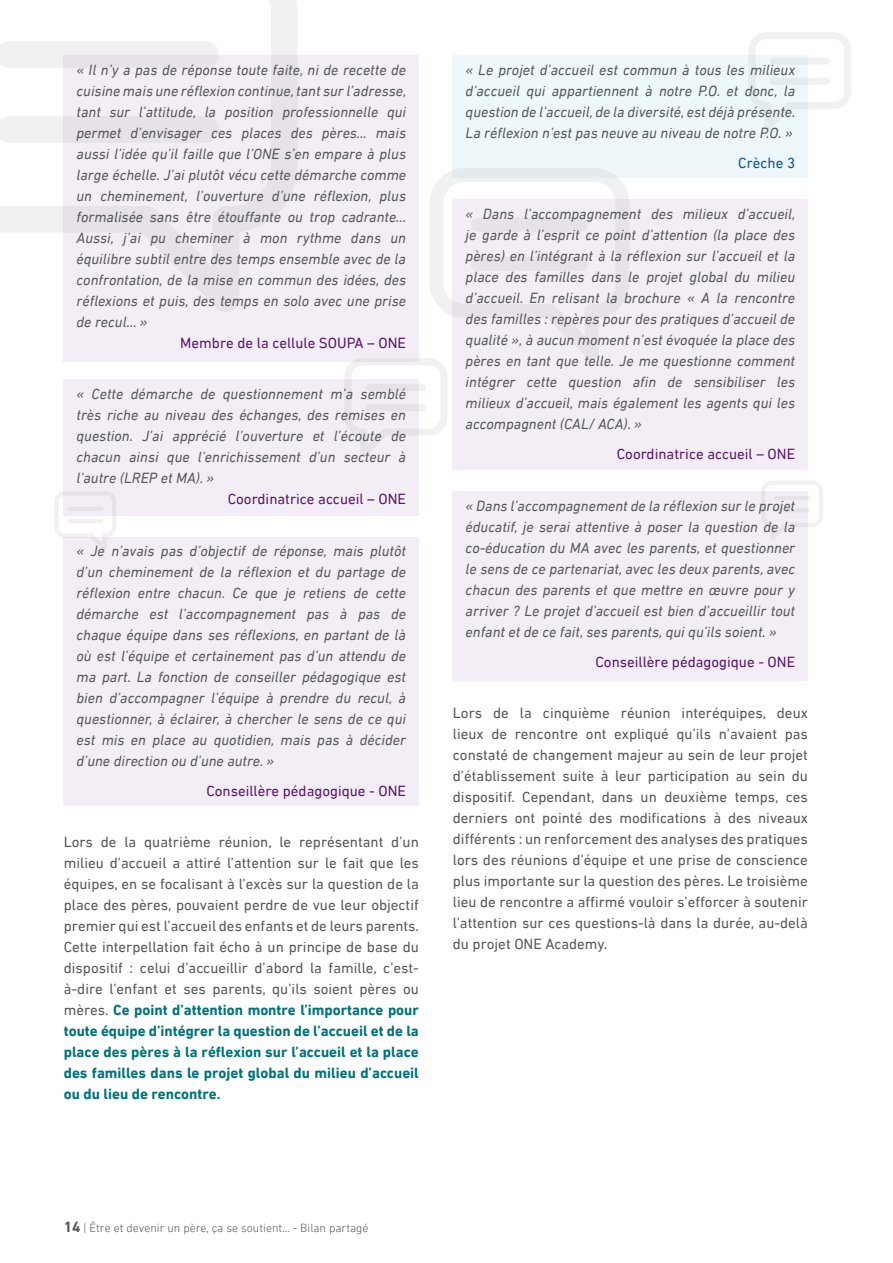
<style>
.page{position:relative;width:893px;height:1263px;background:#fff}
.page>*{position:absolute;margin:0;border:0;box-sizing:border-box;transform-origin:0 0}
.Texte_idée{font:italic 15px/21px "DIN Next LT Pro";color:#57585a;text-align:justify}
.Texte{font:15px/21px "DIN Next LT Pro";color:#57585a;text-align:justify}
.Texte_idée-2{font:15px "DIN Next LT Pro";color:#5a166b}
.Texte_idée-3{font:15px "DIN Next LT Pro";color:#0a5694}
.t1{font:300 12px "DIN Next LT Pro";color:#57585a}
.s1{font-weight:700;color:#00747b}
.s2{font-weight:700;font-size:15px}
</style>
<div class="page">
<div style="left:453px;top:491px;width:355px;height:189px;background:#f3eef5"></div>
<div style="left:453px;top:200px;width:355px;height:270px;background:#f3eef5"></div>
<div style="left:453px;top:55px;width:355px;height:123px;background:#eef8fb"></div>
<div style="left:64px;top:537px;width:355px;height:269px;background:#f3eef5"></div>
<div style="left:64px;top:379px;width:355px;height:137px;background:#f3eef5"></div>
<div style="left:64px;top:55px;width:355px;height:306px;background:#f3eef5"></div>
<svg style="left:0;top:0;width:297px;height:312px"></svg>
<svg style="left:0;top:41px;width:219px;height:27px"></svg>
<svg style="left:0;top:116px;width:219px;height:27px"></svg>
<svg style="left:55px;top:491px;width:61px;height:60px"></svg>
<hr style="left:67px;top:507px;width:36px;height:4px;background:#e6e2e8;border-radius:2px">
<hr style="left:67px;top:519px;width:36px;height:4px;background:#f1f1f2;border-radius:2px">
<svg style="left:749px;top:32px;width:102px;height:98px"></svg>
<svg style="left:770px;top:57px;width:60px;height:8px"></svg>
<svg style="left:770px;top:78px;width:60px;height:7px"></svg>
<svg style="left:344px;top:168px;width:285px;height:289px"></svg>
<div style="left:471px;top:218px;width:117px;height:14px;background:#e6e2e8;border-radius:7px"></div>
<div style="left:471px;top:257px;width:117px;height:14px;background:#e6e2e8;border-radius:7px"></div>
<svg style="left:762px;top:481px;width:61px;height:59px"></svg>
<hr style="left:774px;top:496px;width:36px;height:4px;background:#e6e2e8;border-radius:2px">
<hr style="left:774px;top:508px;width:36px;height:4px;background:#e6e2e8;border-radius:2px">
<p class="Texte_idée" style="left:77px;top:59px;width:331px">« Il n’y a pas de réponse toute faite, ni de recette de cuisine mais une réflexion continue, tant sur l’adresse, tant sur l’attitude, la position professionnelle qui permet d’envisager ces places des pères… mais aussi l’idée qu’il faille que l’ONE s’en empare à plus large échelle. J’ai plutôt vécu cette démarche comme un cheminement, l’ouverture d’une réflexion, plus formalisée sans être étouffante ou trop cadrante… Aussi, j’ai pu cheminer à mon rythme dans un équilibre subtil entre des temps ensemble avec de la confrontation, de la mise en commun des idées, des réflexions et puis, des temps en solo avec une prise de recul... »</p>
<p class="Texte_idée-2" style="left:180px;top:334px;width:227px">Membre de la cellule SOUPA – ONE</p>
<p class="Texte_idée" style="left:77px;top:384px;width:331px">« Cette démarche de questionnement m’a semblé très riche au niveau des échanges, des remises en question. J’ai apprécié l’ouverture et l’écoute de chacun ainsi que l’enrichissement d’un secteur à l’autre (LREP et MA). »</p>
<p class="Texte_idée-2" style="left:228px;top:491px;width:180px">Coordinatrice accueil – ONE</p>
<p class="Texte_idée" style="left:77px;top:540px;width:331px">« Je n’avais pas d’objectif de réponse, mais plutôt d’un cheminement de la réflexion et du partage de réflexion entre chacun. Ce que je retiens de cette démarche est l’accompagnement pas à pas de chaque équipe dans ses réflexions, en partant de là où est l’équipe et certainement pas d’un attendu de ma part. La fonction de conseiller pédagogique est bien d’accompagner l’équipe à prendre du recul, à questionner, à éclairer, à chercher le sens de ce qui est mis en place au quotidien, mais pas à décider d’une direction ou d’une autre. »</p>
<p class="Texte_idée-2" style="left:206px;top:782px;width:201px">Conseillère pédagogique - ONE</p>
<p class="Texte" style="left:64px;top:831px;width:357px">Lors de la quatrième réunion, le représentant d’un milieu d’accueil a attiré l’attention sur le fait que les équipes, en se focalisant à l’excès sur la question de la place des pères, pouvaient perdre de vue leur objectif premier qui est l’accueil des enfants et de leurs parents.<br>Cette interpellation fait écho à un principe de base du dispositif : celui d’accueillir d’abord la famille, c’est&shy;à-dire l’enfant et ses parents, qu’ils soient pères ou mères. <span class="s1">Ce point d’attention montre l’importance pour toute équipe d’intégrer la question de l’accueil et de la place des pères à la réflexion sur l’accueil et la place des familles dans le projet global du milieu d’accueil ou du lieu de rencontre.</span></p>
<p class="Texte_idée" style="left:466px;top:59px;width:331px">« Le projet d’accueil est commun à tous les milieux d’accueil qui appartiennent à notre P.O. et donc, la question de l’accueil, de la diversité, est déjà présente.<br>La réflexion n’est pas neuve au niveau de notre P.O. »</p>
<p class="Texte_idée-3" style="left:738px;top:154px;width:58px">Crèche 3</p>
<p class="Texte_idée" style="left:466px;top:203px;width:331px">« Dans l’accompagnement des milieux d’accueil, je garde à l’esprit ce point d’attention (la place des pères) en l’intégrant à la réflexion sur l’accueil et la place des familles dans le projet global du milieu d’accueil. En relisant la brochure « A la rencontre des familles : repères pour des pratiques d’accueil de qualité », à aucun moment n’est évoquée la place des pères en tant que telle. Je me questionne comment intégrer cette question afin de sensibiliser les milieux d’accueil, mais également les agents qui les accompagnent (CAL/ ACA). »</p>
<p class="Texte_idée-2" style="left:617px;top:446px;width:180px">Coordinatrice accueil – ONE</p>
<p class="Texte_idée" style="left:466px;top:495px;width:331px">« Dans l’accompagnement de la réflexion sur le projet éducatif, je serai attentive à poser la question de la co-éducation du MA avec les parents, et questionner le sens de ce partenariat, avec les deux parents, avec chacun des parents et que mettre en œuvre pour y arriver ? Le projet d’accueil est bien d’accueillir tout enfant et de ce fait, ses parents, qui qu’ils soient. »</p>
<p class="Texte_idée-2" style="left:595px;top:653px;width:201px">Conseillère pédagogique - ONE</p>
<p class="Texte" style="left:453px;top:702px;width:357px">Lors de la cinquième réunion interéquipes, deux lieux de rencontre ont expliqué qu’ils n’avaient pas constaté de changement majeur au sein de leur projet d’établissement suite à leur participation au sein du dispositif. Cependant, dans un deuxième temps, ces derniers ont pointé des modifications à des niveaux différents : un renforcement des analyses des pratiques lors des réunions d’équipe et une prise de conscience plus importante sur la question des pères. Le troisième lieu de rencontre a affirmé vouloir s’efforcer à soutenir l’attention sur ces questions-là dans la durée, au-delà du projet ONE Academy.</p>
<p class="t1" style="left:64px;top:1221px;width:306px"><span class="s2">14</span> | Être et devenir un père, ça se soutient… - Bilan partagé</p>
</div>
